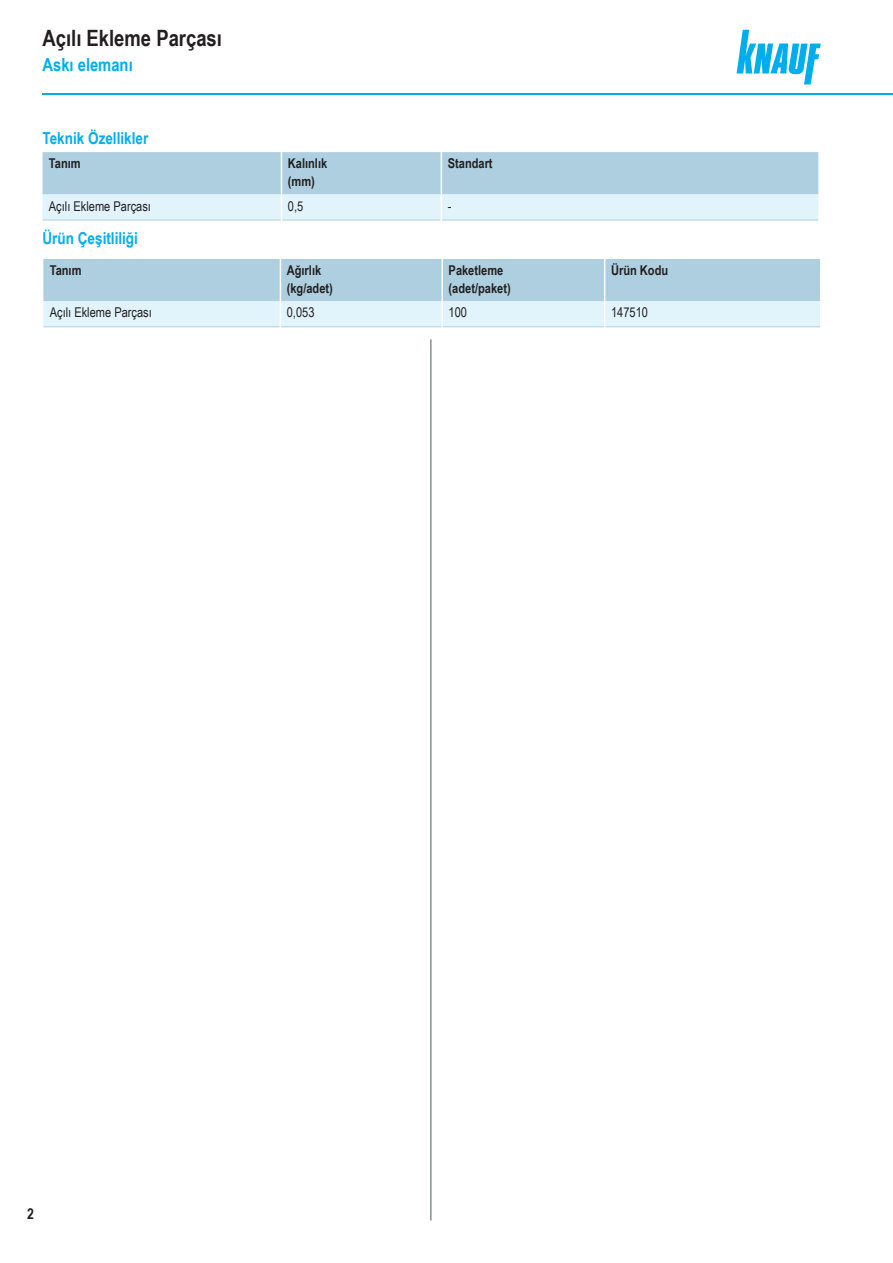
<style>
.page{position:relative;width:893px;height:1263px;background:#fff}
.page>*{position:absolute;margin:0;border:0;box-sizing:border-box;transform-origin:0 0}
.Ue1_Kap_li-S_TB{font:700 22.5px "Arial Narrow";color:#231f20}
.Ue1_Kap_li-S_TB-2{font:700 18px "Arial Narrow";color:#00aeef}
.Ue3_Beschreibung_11{font:700 16.5px "Arial Narrow";color:#00aeef}
.t1{font:700 15px "Arial Narrow";color:#231f20}
.Tab_Kopf_TB{font:700 13.5px "Arial Narrow";color:#231f20}
.Tab_Text_TB{font:13.5px "Arial Narrow";color:#231f20}
.Text_TB{font:13.5px "Arial Narrow";color:#231f20}
</style>
<div class="page">
<svg style="left:737px;top:30px;width:84px;height:54px"></svg>
<hr style="left:43px;top:220px;width:238px;height:1px;background:#aecfe0">
<hr style="left:282px;top:220px;width:159px;height:1px;background:#aecfe0">
<hr style="left:442px;top:220px;width:376px;height:1px;background:#aecfe0">
<svg style="left:43px;top:152px;width:776px;height:68px;background:#c1ddea"></svg>
<hr style="left:818px;top:195px;width:2px;height:25px;background:#fff">
<svg style="left:43px;top:259px;width:777px;height:68px;background:#c1dcea"></svg>
<hr style="left:43px;top:94px;width:850px;height:1px;background:#00aeef">
<hr style="left:430px;top:339px;width:2px;height:881px;background:#869096">
<p class="Ue1_Kap_li-S_TB" style="left:43px;top:21px;width:181px">Açılı Ekleme Parçası</p>
<p class="Ue1_Kap_li-S_TB-2" style="left:43px;top:51px;width:92px">Askı elemanı</p>
<p class="Ue3_Beschreibung_11" style="left:43px;top:125px;width:107px">Teknik Özellikler</p>
<p class="Tab_Kopf_TB" style="left:49px;top:153px;width:33px">Tanım</p>
<p class="Tab_Kopf_TB" style="left:288px;top:153px;width:41px">Kalınlık</p>
<p class="Tab_Kopf_TB" style="left:288px;top:171px;width:29px">(mm)</p>
<p class="Tab_Kopf_TB" style="left:448px;top:153px;width:46px">Standart</p>
<p class="Tab_Text_TB" style="left:49px;top:196px;width:104px">Açılı Ekleme Parçası</p>
<p class="Tab_Text_TB" style="left:288px;top:196px;width:17px">0,5</p>
<p class="Text_TB" style="left:448px;top:196px;width:5px">-</p>
<p class="Ue3_Beschreibung_11" style="left:43px;top:226px;width:97px">Ürün Çeşitliliği</p>
<p class="Tab_Kopf_TB" style="left:50px;top:260px;width:33px">Tanım</p>
<p class="Tab_Kopf_TB" style="left:287px;top:260px;width:36px">Ağırlık</p>
<p class="Tab_Kopf_TB" style="left:287px;top:278px;width:48px">(kg/adet)</p>
<p class="Tab_Kopf_TB" style="left:449px;top:260px;width:56px">Paketleme</p>
<p class="Tab_Kopf_TB" style="left:449px;top:278px;width:64px">(adet/paket)</p>
<p class="Tab_Kopf_TB" style="left:611px;top:260px;width:59px">Ürün Kodu</p>
<p class="Tab_Text_TB" style="left:50px;top:303px;width:104px">Açılı Ekleme Parçası</p>
<p class="Tab_Text_TB" style="left:287px;top:303px;width:29px">0,053</p>
<p class="Tab_Text_TB" style="left:449px;top:303px;width:20px">100</p>
<p class="Tab_Text_TB" style="left:611px;top:303px;width:38px">147510</p>
<p class="t1" style="left:27px;top:1202px;width:8px">2</p>
</div>
